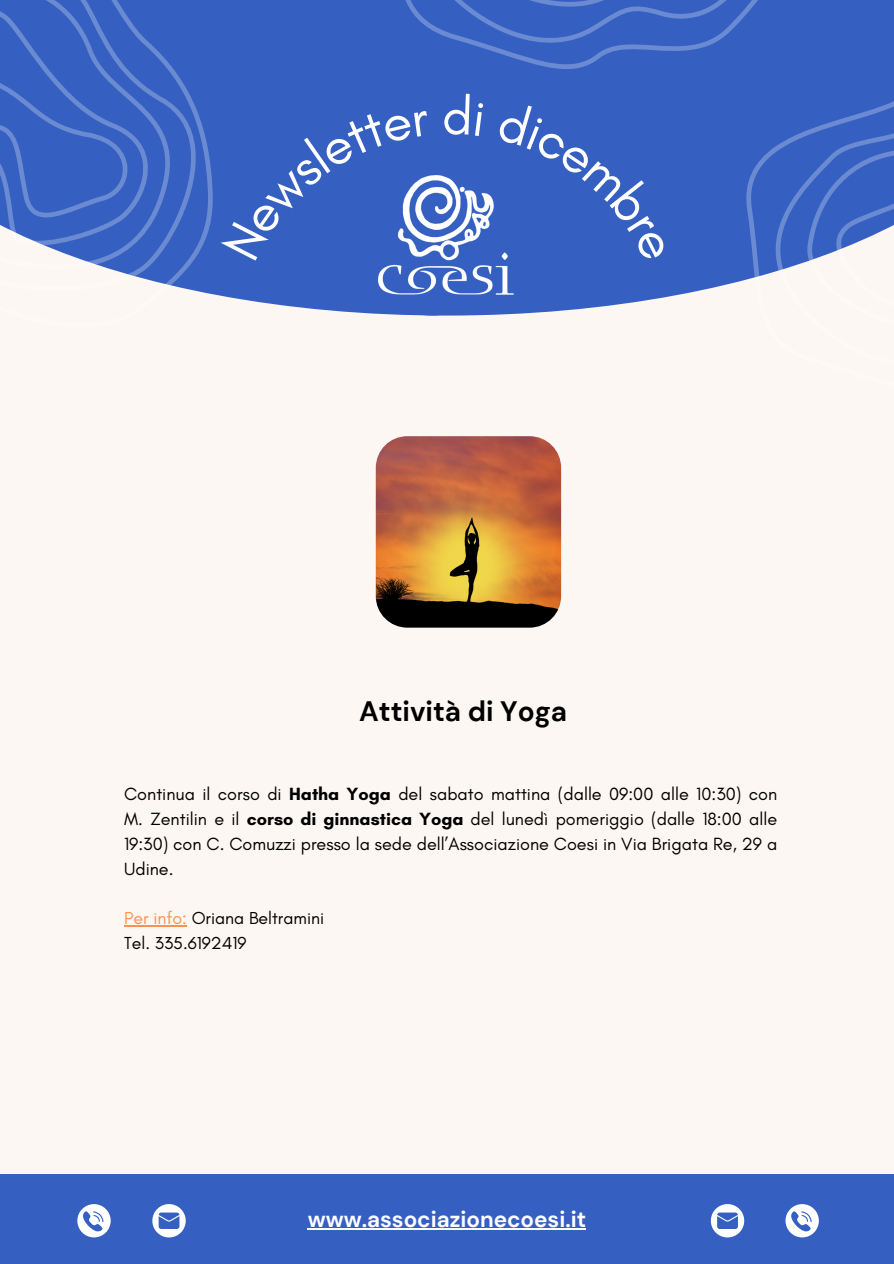
<style>
.page{position:relative;width:894px;height:1264px;background:#fff}
.page>*{position:absolute;margin:0;border:0;box-sizing:border-box;transform-origin:0 0}
.t1{font:700 28.05px "DM Sans";color:#000}
.t2{font:700 22.5px "DM Sans";color:#fff}
.t3{font:18px/24.8px "Glacial Indifference";color:#000;text-align:justify}
.t4{font:17.7px "Glacial Indifference";color:#000}
.s1{font-weight:700}
.s2{color:#ff914d}
</style>
<div class="page">
<div style="left:0;top:0;width:893px;height:1263px;background:#fdf7f3"></div>
<svg style="left:0;top:0;width:213px;height:295px;background:#5075c9"></svg>
<div style="left:0;top:1174px;width:893px;height:89px;background:#3560c2"></div>
<svg style="left:710px;top:1204px;width:34px;height:33px"></svg>
<svg style="left:785px;top:1204px;width:33px;height:33px"></svg>
<svg style="left:152px;top:1204px;width:34px;height:33px"></svg>
<svg style="left:77px;top:1204px;width:34px;height:33px"></svg>
<hr style="left:307px;top:1227px;width:279px;height:2px;background:#fff">
<hr style="left:124px;top:925px;width:63px;height:1px;background:#ff914d">
<img style="left:375px;top:436px;width:186px;height:191px;border-radius:32px">
<svg style="left:220px;top:0;width:674px;height:373px"></svg>
<p class="t1" style="left:359px;top:693px;width:209px">Attività di Yoga</p>
<p class="t3" style="left:124px;top:781px;width:654px">Continua il corso di <span class="s1">Hatha Yoga</span> del sabato mattina (dalle 09:00 alle 10:30) con M. Zentilin e il <span class="s1">corso di ginnastica Yoga</span> del lunedì pomeriggio (dalle 18:00 alle 19:30) con C. Comuzzi presso la sede dell’Associazione Coesi in Via Brigata Re, 29 a Udine.</p>
<p class="t4" style="left:124px;top:907px;width:201px"><span class="s2">Per info:</span> Oriana Beltramini</p>
<p class="t4" style="left:124px;top:932px;width:124px">Tel. 335.6192419</p>
<p class="t2" style="left:307px;top:1204px;width:280px">www.associazionecoesi.it</p>
</div>
